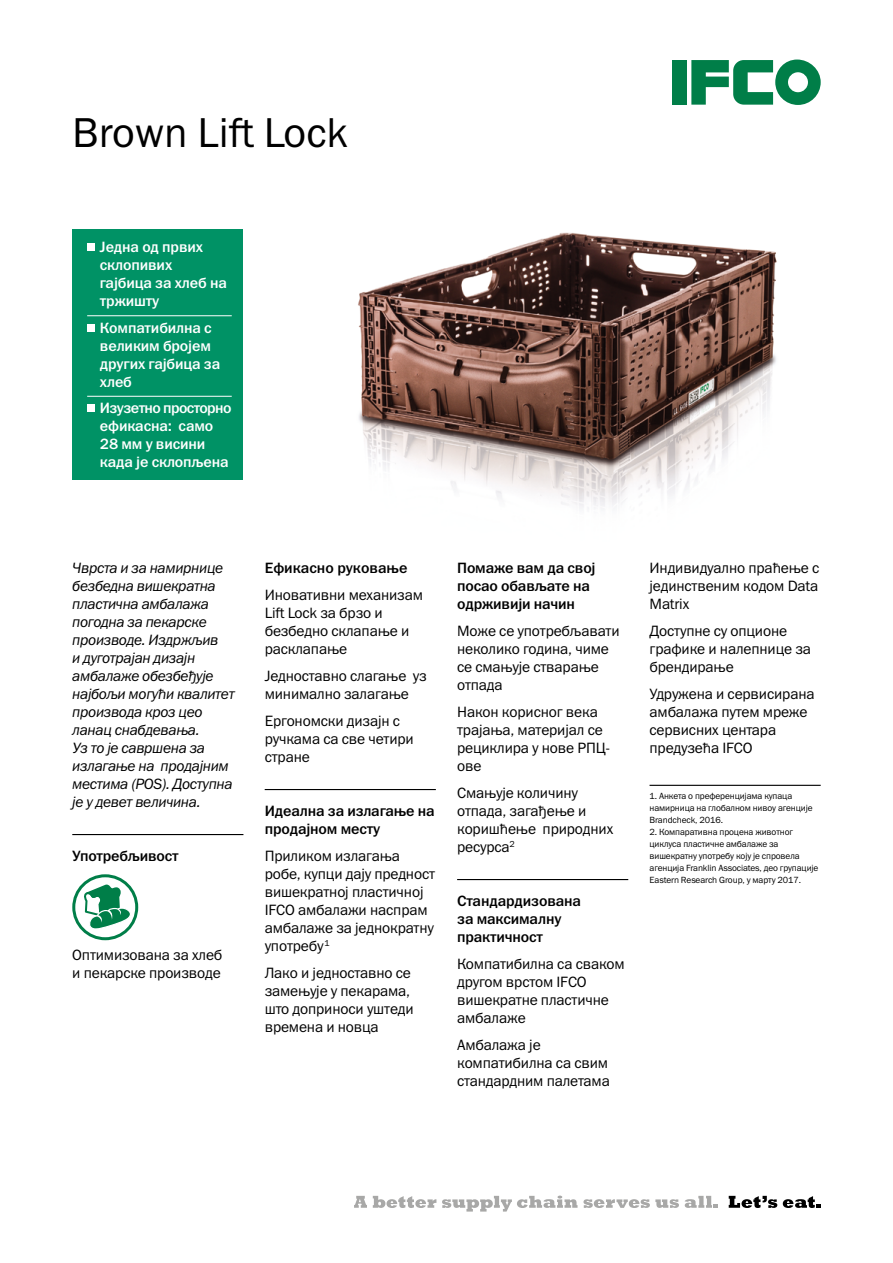
<style>
.page{position:relative;width:893px;height:1263px;background:#fff}
.page>*{position:absolute;margin:0;border:0;box-sizing:border-box;transform-origin:0 0}
.t1{font:42px "Franklin Gothic ITC";color:#000}
.t2{font:15px/18px "Franklin Gothic ITC";letter-spacing:-.01em;color:#000}
.t3{font:italic 15px/18px "Franklin Gothic ITC";letter-spacing:-.02em;color:#000}
.t4{font:500 15px/18px "Franklin Gothic ITC";letter-spacing:-.01em;color:#fff}
.t5{font:500 15px/18px "Franklin Gothic ITC";letter-spacing:-.01em;color:#000}
.t6{font:9px/12px "Franklin Gothic ITC";letter-spacing:-.01em;color:#000}
</style>
<div class="page">
<img style="left:358px;top:232px;width:419px;height:277px">
<div style="left:72px;top:230px;width:170px;height:250px;background:#009265"></div>
<hr style="left:87px;top:315px;width:145px;height:1px;background:#fff">
<hr style="left:87px;top:396px;width:145px;height:1px;background:#fff">
<div style="left:87px;top:244px;width:7px;height:7px;background:#fff"></div>
<div style="left:87px;top:324px;width:7px;height:7px;background:#fff"></div>
<div style="left:87px;top:405px;width:7px;height:7px;background:#fff"></div>
<hr style="left:72px;top:834px;width:171px;height:1px;background:#000">
<div style="left:72px;top:874px;width:66px;height:66px;border:3px solid #007e48;border-radius:50%"></div>
<svg style="left:75px;top:883px;width:57px;height:46px"></svg>
<hr style="left:265px;top:789px;width:171px;height:1px;background:#000">
<hr style="left:457px;top:879px;width:171px;height:1px;background:#000">
<hr style="left:649px;top:785px;width:172px;height:1px;background:#000">
<svg style="left:354px;top:1196px;width:13px;height:12px"></svg>
<svg style="left:373px;top:1196px;width:63px;height:12px"></svg>
<svg style="left:442px;top:1195px;width:135px;height:16px"></svg>
<svg style="left:583px;top:1199px;width:96px;height:9px"></svg>
<svg style="left:685px;top:1196px;width:33px;height:12px"></svg>
<svg style="left:729px;top:1196px;width:48px;height:12px"></svg>
<svg style="left:783px;top:1196px;width:38px;height:12px"></svg>
<div style="left:672px;top:60px;width:14px;height:45px;background:#007e48"></div>
<svg style="left:691px;top:60px;width:130px;height:45px"></svg>
<h1 class="t1" style="left:72px;top:108px;width:277px">Brown Lift Lock</h1>
<p class="t4" style="left:100px;top:238px;width:128px">Једна од првих склопивих гајбица за хлеб на тржишту</p>
<p class="t4" style="left:100px;top:319px;width:122px">Компатибилна с великим бројем других гајбица за хлеб</p>
<p class="t4" style="left:100px;top:399px;width:133px">Изузетно просторно ефикасна: само<br>28 мм у висини када је cклопљена</p>
<p class="t3" style="left:72px;top:559px;width:164px">Чврста и за намирнице безбедна вишекратна пластична амбалажа погодна за пекарске производе. Издржљив<br>и дуготрајан дизајн амбалаже обезбеђује најбољи могући квалитет производа кроз цео ланац снабдевања.<br>Уз то је савршена за излагање на продајним местима (POS). Доступна је у девет величина.</p>
<p class="t5" style="left:72px;top:847px;width:108px">Употребљивост</p>
<p class="t2" style="left:72px;top:945px;width:152px">Оптимизована за хлеб и пекарске производе</p>
<p class="t5" style="left:265px;top:559px;width:144px">Ефикасно руковање</p>
<p class="t2" style="left:265px;top:585px;width:160px">Иновативни механизам<br>Lift Lock за брзо и безбедно склапање и расклапање</p>
<p class="t2" style="left:265px;top:666px;width:164px">Једноставно слагање уз минимално залагање</p>
<p class="t2" style="left:265px;top:711px;width:151px">Ергономски дизајн с ручкама са све четири стране</p>
<p class="t5" style="left:265px;top:802px;width:171px">Идеална за излагање на продајном месту</p>
<p class="t2" style="left:265px;top:846px;width:172px">Приликом излагања робе, купци дају предност вишекратној пластичној<br>IFCO амбалажи наспрам амбалаже за једнократну употребу<sup>1</sup></p>
<p class="t2" style="left:265px;top:963px;width:150px">Лако и једноставно се замењује у пекарама, што доприноси уштеди времена и новца</p>
<p class="t5" style="left:457px;top:559px;width:140px">Помаже вам да свој посао обављате на одрживији начин</p>
<p class="t2" style="left:457px;top:621px;width:164px">Може се употребљавати неколико година, чиме се смањује стварање отпада</p>
<p class="t2" style="left:457px;top:702px;width:155px">Након корисног века трајања, материјал се рециклира у нове РПЦ&shy;ове</p>
<p class="t2" style="left:457px;top:783px;width:158px">Смањује количину отпада, загађење и коришћење природних ресурса<sup>2</sup></p>
<p class="t5" style="left:457px;top:892px;width:125px">Стандардизована за максималну практичност</p>
<p class="t2" style="left:457px;top:954px;width:169px">Компатибилна са сваком другом врстом IFCO вишекратне пластичне амбалаже</p>
<p class="t2" style="left:457px;top:1035px;width:154px">Амбалажа је компатибилна са свим стандардним палетама</p>
<p class="t2" style="left:649px;top:558px;width:171px;text-align:justify">Индивидуално праћење с јединственим кодом Data Matrix</p>
<p class="t2" style="left:649px;top:621px;width:163px">Доступне су опционе графике и налепнице за брендирање</p>
<p class="t2" style="left:649px;top:684px;width:167px">Удружена и сервисирана амбалажа путем мреже сервисних центара предузећа IFCO</p>
<p class="t6" style="left:649px;top:789px;width:165px">1. Анкета о преференцијама купаца намирница на глобалном нивоу агенције<br>Brandcheck, 2016.</p>
<p class="t6" style="left:649px;top:825px;width:170px">2. Компаративна процена животног циклуса пластичне амбалаже за вишекратну употребу коју је спровела агенција Franklin Associates, део групације Eastern Research Group, у марту 2017.</p>
</div>
